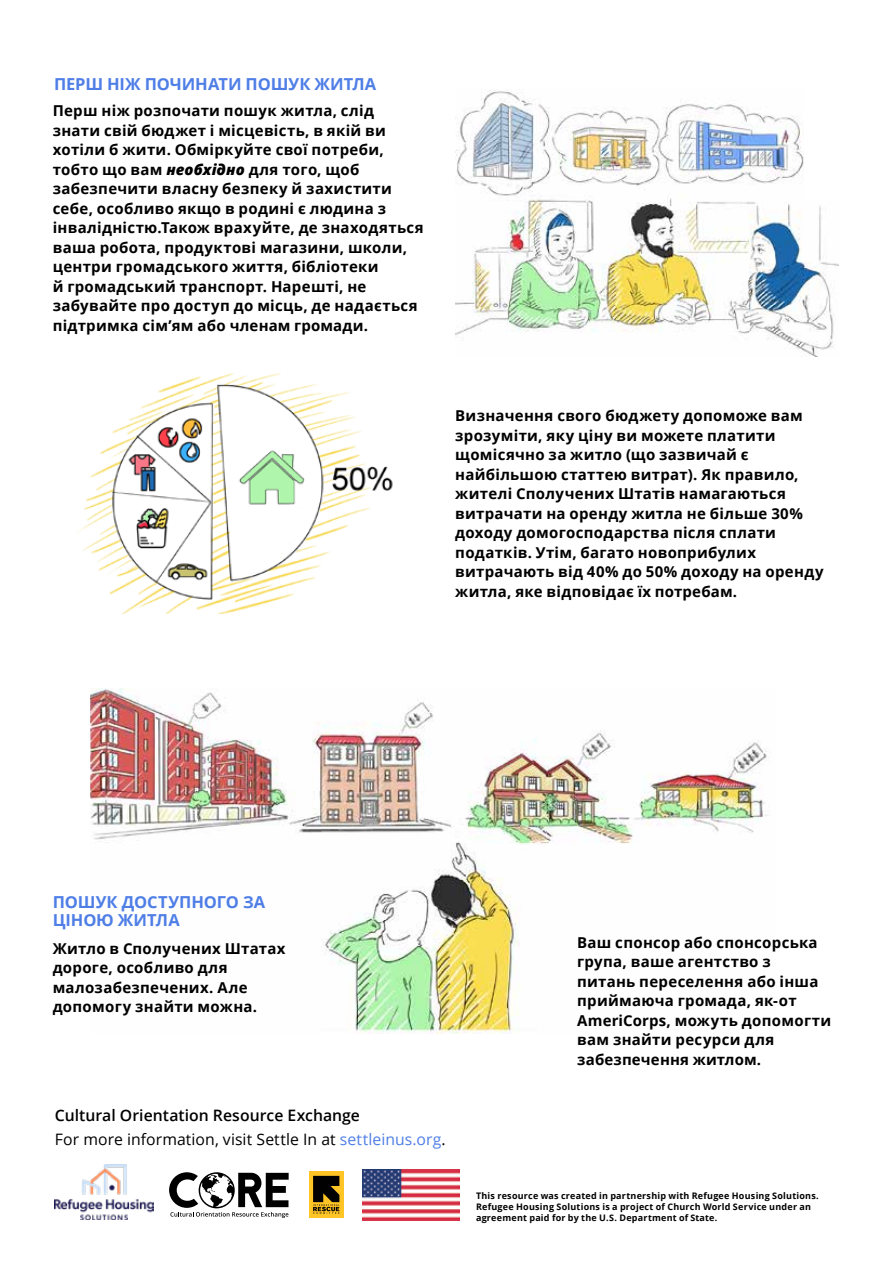
<style>
.page{position:relative;width:893px;height:1263px;background:#fff}
.page>*{position:absolute;margin:0;border:0;box-sizing:border-box;transform-origin:0 0}
.t1{font:700 16.5px/18px "Open Sans";letter-spacing:-.005em;color:#4e7ee6}
.t2{font:600 15.75px/24px "Open Sans";color:#000}
.t3{font:700 15px/19.5px "Open Sans";letter-spacing:.02em;color:#000}
.t4{font:700 9px/10.8px "Open Sans";letter-spacing:.025em;color:#000}
.s1{font-weight:800;font-style:italic}
.s2{font-weight:400}
.s3{font-weight:400;color:#4e7ee6}
</style>
<div class="page">
<img style="left:90px;top:689px;width:678px;height:344px">
<svg style="left:169px;top:1172px;width:120px;height:46px"></svg>
<div style="left:309px;top:1171px;width:35px;height:47px;background:#ffc425"></div>
<svg style="left:313px;top:1176px;width:26px;height:38px"></svg>
<img style="left:363px;top:1169px;width:97px;height:51px">
<img style="left:456px;top:90px;width:383px;height:266px">
<img style="left:79px;top:373px;width:314px;height:240px">
<img style="left:54px;top:1165px;width:99px;height:54px">
<div style="left:804px;top:54px;width:89px;height:146px;background:#fff"></div>
<p class="t1" style="left:54px;top:74px;width:324px">ПЕРШ НІЖ ПОЧИНАТИ ПОШУК ЖИТЛА</p>
<p class="t3" style="left:53px;top:101px;width:373px">Перш ніж розпочати пошук житла, слід знати свій бюджет і місцевість, в якій ви хотіли б жити. Обміркуйте свої потреби, тобто що вам <span class="s1">необхідно</span> для того, щоб забезпечити власну безпеку й захистити себе, особливо якщо в родині є людина з інвалідністю.Також врахуйте, де знаходяться ваша робота, продуктові магазини, школи, центри громадського життя, бібліотеки<br>й громадський транспорт. Нарешті, не забувайте про доступ до місць, де надається підтримка сім’ям або членам громади.</p>
<p class="t3" style="left:455px;top:406px;width:370px">Визначення свого бюджету допоможе вам зрозуміти, яку ціну ви можете платити щомісячно за житло (що зазвичай є найбільшою статтею витрат). Як правило, жителі Сполучених Штатів намагаються витрачати на оренду житла не більше 30% доходу домогосподарства після сплати податків. Утім, багато новоприбулих витрачають від 40% до 50% доходу на оренду житла, яке відповідає їх потребам.</p>
<p class="t1" style="left:53px;top:893px;width:214px">ПОШУК ДОСТУПНОГО ЗА<br>ЦІНОЮ ЖИТЛА</p>
<p class="t3" style="left:53px;top:938px;width:234px">Житло в Сполучених Штатах дороге, особливо для малозабезпечених. Але допомогу знайти можна.</p>
<p class="t2" style="left:55px;top:1103px;width:392px">Cultural Orientation Resource Exchange<br><span class="s2">For more information, visit Settle In at</span> <span class="s3">settleinus.org</span><span class="s2">.</span></p>
<p class="t3" style="left:577px;top:932px;width:255px">Ваш спонсор або спонсорська група, ваше агентство з питань переселення або інша приймаюча громада, як-от<br>AmeriCorps, можуть допомогти вам знайти ресурси для забезпечення житлом.</p>
<p class="t4" style="left:476px;top:1190px;width:344px">This resource was created in partnership with Refugee Housing Solutions.<br>Refugee Housing Solutions is a project of Church World Service under an agreement paid for by the U.S. Department of State.</p>
</div>
